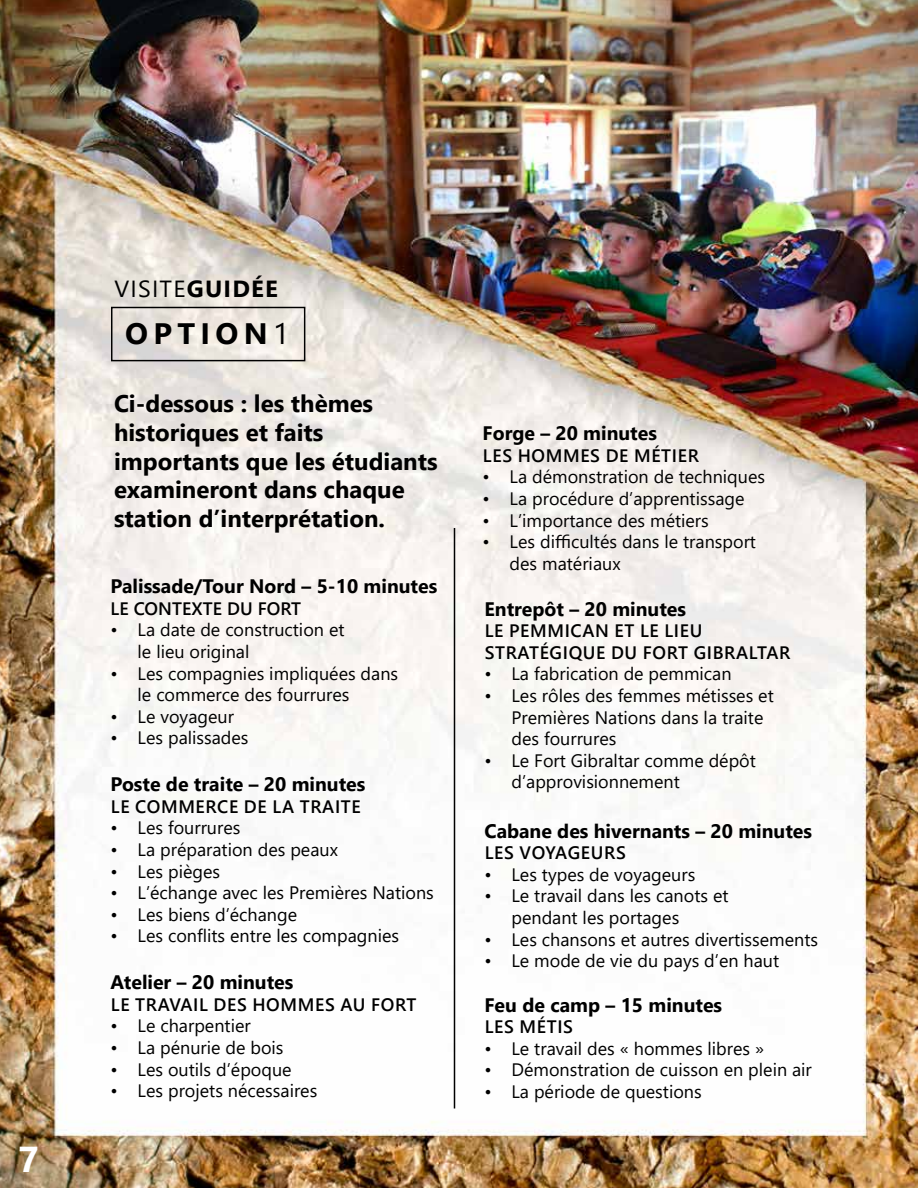
<style>
.page{position:relative;width:918px;height:1188px;background:#fff}
.page>*{position:absolute;margin:0;border:0;box-sizing:border-box;transform-origin:0 0}
.t1{font:700 36px "Segoe UI";color:#fff}
.t2{font:700 29.55px "Segoe UI";letter-spacing:.175em;color:#000}
.t3{font:700 24px/28.8px "Segoe UI";color:#000}
.t4{font:23.25px "Segoe UI";letter-spacing:.05em;color:#000}
.t5{font:700 19.5px "Segoe UI";color:#000}
.t6{font:18px/21.6px "Segoe UI";color:#000}
.t7{font:600 18px/21.6px "Segoe UI";letter-spacing:.035em;color:#000}
.t8{font:600 18px "Segoe UI";color:#000}
.s1{font-weight:700}
.s2{font-weight:400}
</style>
<div class="page">
<img style="left:0;top:0;width:918px;height:1188px">
<div style="left:111px;top:307px;width:194px;height:54px;border:1px solid #000"></div>
<hr style="left:454px;top:528px;width:1px;height:580px;background:#000">
<h1 class="t1" style="left:18px;top:1125px;width:22px">7</h1>
<p class="t4" style="left:114px;top:267px;width:165px">VISITE<span class="s1">GUIDÉE</span></p>
<h2 class="t2" style="left:125px;top:306px;width:165px">OPTION<span class="s2">1</span></h2>
<h3 class="t3" style="left:114px;top:387px;width:325px">Ci-dessous : les thèmes historiques et faits importants que les étudiants examineront dans chaque station d’interprétation.</h3>
<p class="t5" style="left:111px;top:568px;width:328px">Palissade/Tour Nord – 5-10 minutes</p>
<p class="t8" style="left:111px;top:591px;width:192px">LE CONTEXTE DU FORT</p>
<p class="t6" style="left:138px;top:618px;width:208px;text-indent:-27px">• La date de construction et le lieu original</p>
<p class="t6" style="left:138px;top:661px;width:262px;text-indent:-27px">• Les compagnies impliquées dans le commerce des fourrures</p>
<p class="t6" style="left:111px;top:704px;width:125px">• Le voyageur</p>
<p class="t6" style="left:111px;top:726px;width:139px">• Les palissades</p>
<p class="t5" style="left:111px;top:766px;width:256px">Poste de traite – 20 minutes</p>
<p class="t7" style="left:111px;top:794px;width:251px">LE COMMERCE DE LA TRAITE</p>
<p class="t6" style="left:111px;top:816px;width:131px">• Les fourrures</p>
<p class="t6" style="left:111px;top:837px;width:229px">• La préparation des peaux</p>
<p class="t6" style="left:111px;top:859px;width:111px">• Les pièges</p>
<p class="t6" style="left:111px;top:880px;width:325px">• L’échange avec les Premières Nations</p>
<p class="t6" style="left:111px;top:902px;width:188px">• Les biens d’échange</p>
<p class="t6" style="left:111px;top:924px;width:290px">• Les conflits entre les compagnies</p>
<p class="t5" style="left:111px;top:964px;width:184px">Atelier – 20 minutes</p>
<p class="t7" style="left:111px;top:992px;width:307px">LE TRAVAIL DES HOMMES AU FORT</p>
<p class="t6" style="left:111px;top:1014px;width:142px">• Le charpentier</p>
<p class="t6" style="left:111px;top:1035px;width:174px">• La pénurie de bois</p>
<p class="t6" style="left:111px;top:1057px;width:183px">• Les outils d’époque</p>
<p class="t6" style="left:111px;top:1078px;width:208px">• Les projets nécessaires</p>
<p class="t5" style="left:483px;top:415px;width:176px">Forge – 20 minutes</p>
<p class="t7" style="left:483px;top:443px;width:217px">LES HOMMES DE MÉTIER</p>
<p class="t6" style="left:483px;top:465px;width:284px">• La démonstration de techniques</p>
<p class="t6" style="left:483px;top:486px;width:263px">• La procédure d’apprentissage</p>
<p class="t6" style="left:483px;top:508px;width:228px">• L’importance des métiers</p>
<p class="t6" style="left:510px;top:529px;width:248px;text-indent:-27px">• Les difficultés dans le transport des matériaux</p>
<p class="t5" style="left:484px;top:590px;width:203px">Entrepôt – 20 minutes</p>
<p class="t7" style="left:485px;top:619px;width:307px">LE PEMMICAN ET LE LIEU<br>STRATÉGIQUE DU FORT GIBRALTAR</p>
<p class="t6" style="left:484px;top:662px;width:249px">• La fabrication de pemmican</p>
<p class="t6" style="left:511px;top:683px;width:264px;text-indent:-27px">• Les rôles des femmes métisses et<br>Premières Nations dans la traite des fourrures</p>
<p class="t6" style="left:511px;top:748px;width:246px;text-indent:-27px">• Le Fort Gibraltar comme dépôt d’approvisionnement</p>
<p class="t5" style="left:484px;top:812px;width:329px">Cabane des hivernants – 20 minutes</p>
<p class="t7" style="left:485px;top:841px;width:143px">LES VOYAGEURS</p>
<p class="t6" style="left:484px;top:862px;width:212px">• Les types de voyageurs</p>
<p class="t6" style="left:511px;top:884px;width:219px;text-indent:-27px">• Le travail dans les canots et pendant les portages</p>
<p class="t6" style="left:484px;top:927px;width:335px">• Les chansons et autres divertissements</p>
<p class="t6" style="left:484px;top:949px;width:296px">• Le mode de vie du pays d’en haut</p>
<p class="t5" style="left:484px;top:986px;width:239px">Feu de camp – 15 minutes</p>
<p class="t7" style="left:485px;top:1015px;width:90px">LES MÉTIS</p>
<p class="t6" style="left:484px;top:1036px;width:281px">• Le travail des « hommes libres »</p>
<p class="t6" style="left:484px;top:1058px;width:329px">• Démonstration de cuisson en plein air</p>
<p class="t6" style="left:484px;top:1079px;width:219px">• La période de questions</p>
</div>
